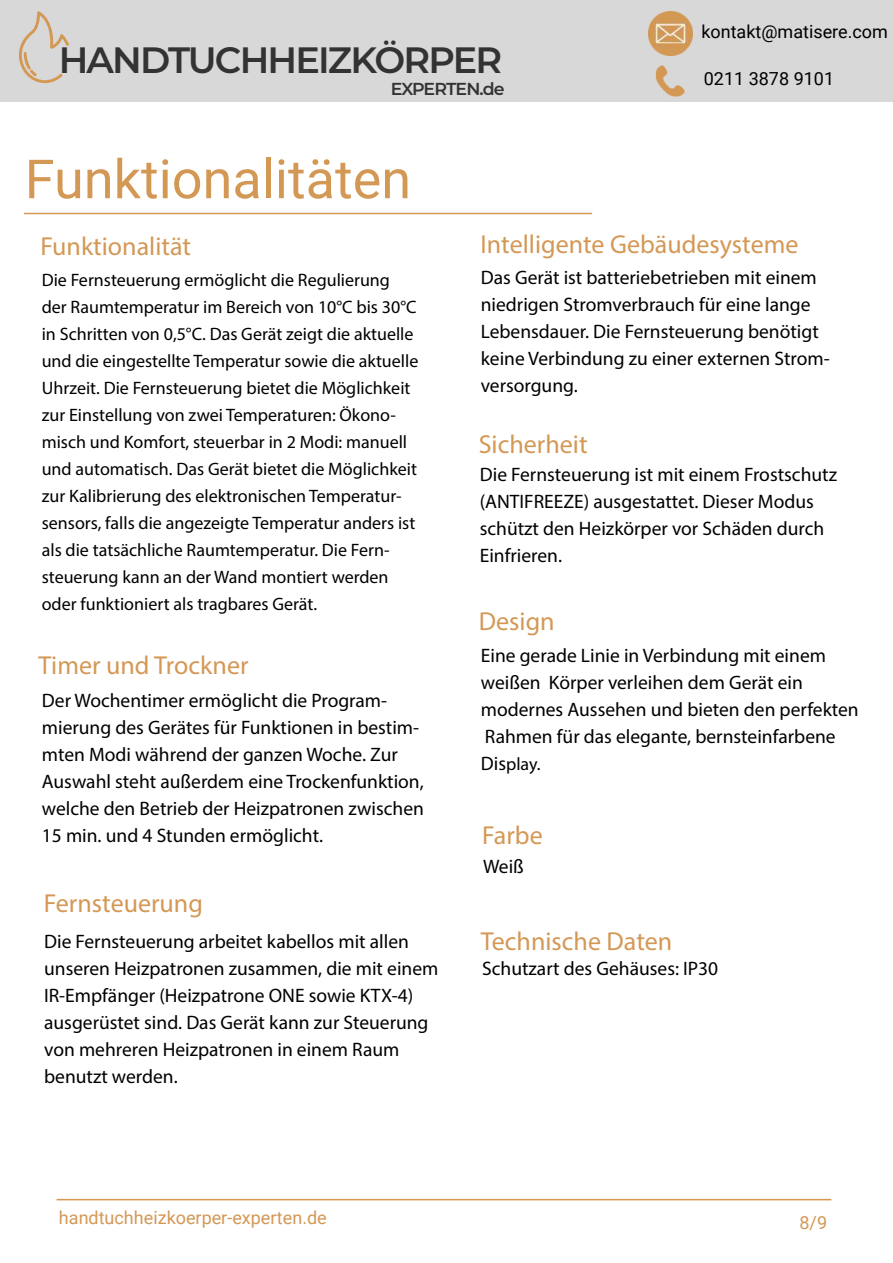
<style>
.page{position:relative;width:893px;height:1263px;background:#fff}
.page>*{position:absolute;margin:0;border:0;box-sizing:border-box;transform-origin:0 0}
.t1{font:54px "Roboto";color:#d49855}
.t2{font:600 36.6px "Montserrat";letter-spacing:-.05em;color:#333}
.t3{font:25.95px "Myriad Pro";color:#d49855}
.t4{font:19.5px/27px "Myriad Pro";color:#000}
.t5{font:18px/27px "Myriad Pro";color:#000}
.t6{font:18px "Roboto";color:#d49855}
.t7{font:18px "Roboto";color:#000}
.t8{font:600 17.4px "Montserrat";letter-spacing:-.055em;color:#333}
.s1{font-size:19.5px}
</style>
<div class="page">
<hr style="left:57px;top:1199px;width:774px;height:1px;background:#d49855">
<hr style="left:24px;top:213px;width:568px;height:1px;background:#d49855">
<div style="left:0;top:0;width:893px;height:102px;background:#d8d8d8"></div>
<img style="left:649px;top:12px;width:43px;height:44px">
<img style="left:655px;top:65px;width:30px;height:32px">
<svg style="left:19px;top:11px;width:50px;height:72px"></svg>
<h2 class="t2" style="left:59px;top:34px;width:445px">HANDTUCHHEIZKÖRPER</h2>
<p class="t8" style="left:391px;top:77px;width:115px">EXPERTEN.de</p>
<p class="t7" style="left:701px;top:19px;width:188px">kontakt@matisere.com</p>
<p class="t7" style="left:704px;top:66px;width:132px">0211 3878 9101</p>
<h1 class="t1" style="left:25px;top:141px;width:388px">Funktionalitäten</h1>
<h3 class="t3" style="left:41px;top:230px;width:152px">Funktionalität</h3>
<p class="t5" style="left:42px;top:266px;width:378px">Die Fernsteuerung ermöglicht die Regulierung der Raumtemperatur im Bereich von 10°C bis 30°C in Schritten von 0,5°C. Das Gerät zeigt die aktuelle und die eingestellte Temperatur sowie die aktuelle Uhrzeit. Die Fernsteuerung bietet die Möglichkeit zur Einstellung von zwei Temperaturen: Ökono&shy;misch und Komfort, steuerbar in 2 Modi: manuell und automatisch. Das Gerät bietet die Möglichkeit zur Kalibrierung des elektronischen Temperatur&shy;sensors, falls die angezeigte Temperatur anders ist als die tatsächliche Raumtemperatur. Die Fern&shy;steuerung kann an der Wand montiert werden oder funktioniert als tragbares Gerät.</p>
<h3 class="t3" style="left:39px;top:649px;width:211px">Timer und Trockner</h3>
<p class="t4" style="left:42px;top:687px;width:384px">Der Wochentimer ermöglicht die Program&shy;mierung des Gerätes für Funktionen in bestim&shy;mten Modi während der ganzen Woche. Zur Auswahl steht außerdem eine Trockenfunktion, welche den Betrieb der Heizpatronen zwischen 15 min. und 4 Stunden ermöglicht.</p>
<h3 class="t3" style="left:44px;top:887px;width:160px">Fernsteuerung</h3>
<p class="t4" style="left:44px;top:928px;width:396px">Die Fernsteuerung arbeitet kabellos mit allen unseren Heizpatronen zusammen, die mit einem IR-Empfänger (Heizpatrone ONE sowie KTX-4) ausgerüstet sind. Das Gerät kann zur Steuerung von mehreren Heizpatronen in einem Raum benutzt werden.</p>
<h3 class="t3" style="left:480px;top:228px;width:319px">Intelligente Gebäudesysteme</h3>
<p class="t4" style="left:481px;top:263px;width:350px">Das Gerät ist batteriebetrieben mit einem niedrigen Stromverbrauch für eine lange Lebensdauer. Die Fernsteuerung benötigt keine Verbindung zu einer externen Strom&shy;versorgung.</p>
<h3 class="t3" style="left:479px;top:428px;width:110px">Sicherheit</h3>
<p class="t4" style="left:480px;top:461px;width:359px">Die Fernsteuerung ist mit einem Frostschutz (ANTIFREEZE) ausgestattet. Dieser Modus schützt den Heizkörper vor Schäden durch Einfrieren.</p>
<h3 class="t3" style="left:479px;top:606px;width:77px">Design</h3>
<p class="t4" style="left:481px;top:641px;width:379px">Eine gerade Linie in Verbindung mit einem weißen Körper verleihen dem Gerät ein modernes Aussehen und bieten den perfekten Rahmen für das elegante, bernsteinfarbene</p>
<p class="t5" style="left:481px;top:750px;width:61px"><span class="s1">Dis</span>play.</p>
<h3 class="t3" style="left:482px;top:820px;width:62px">Farbe</h3>
<p class="t4" style="left:483px;top:853px;width:42px">Weiß</p>
<h3 class="t3" style="left:481px;top:925px;width:193px">Technische Daten</h3>
<p class="t4" style="left:482px;top:954px;width:238px">Schutzart des Gehäuses: IP30</p>
<p class="t6" style="left:59px;top:1205px;width:269px">handtuchheizkoerper-experten.de</p>
<p class="t6" style="left:799px;top:1210px;width:29px">8/9</p>
</div>
